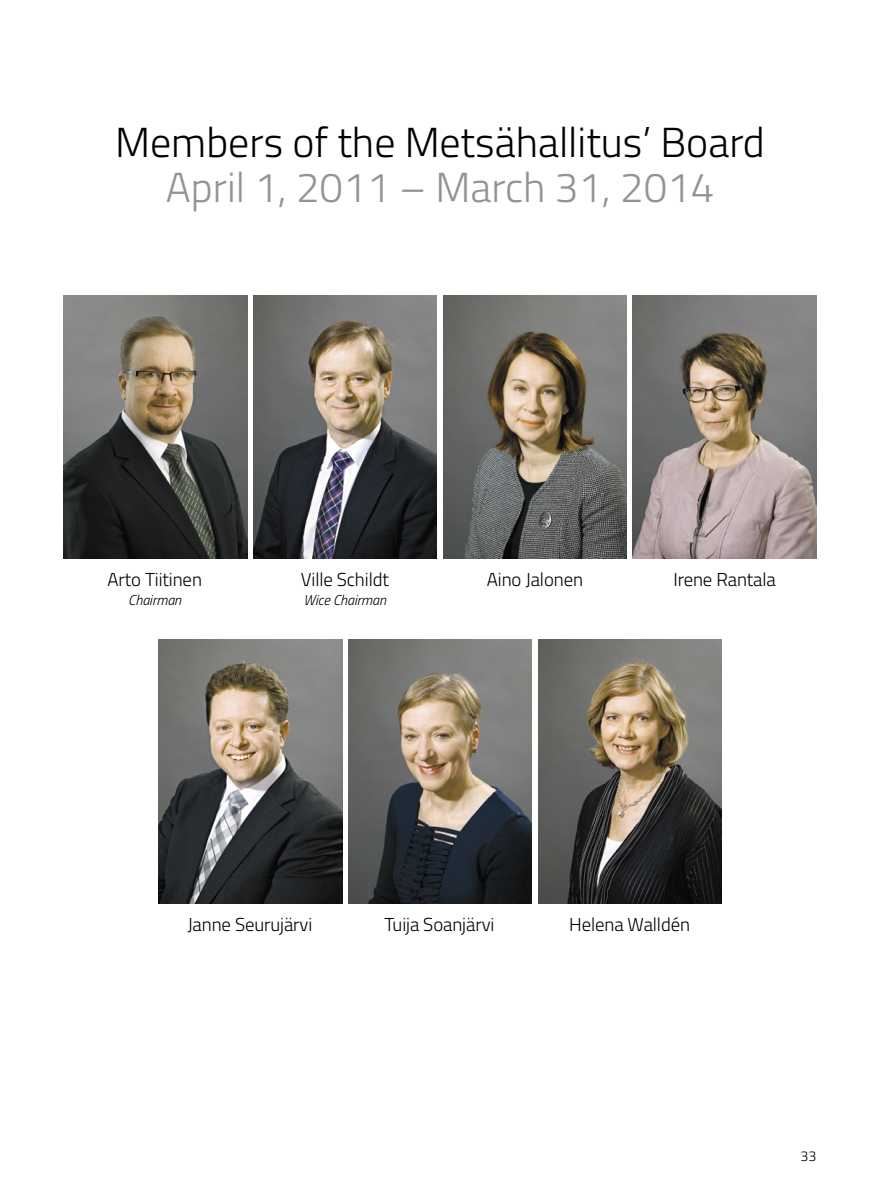
<style>
.page{position:relative;width:893px;height:1191px;background:#fff}
.page>*{position:absolute;margin:0;border:0;box-sizing:border-box;transform-origin:0 0}
.t1{font:300 42px "Titillium Web";color:#000}
.t2{font:300 42px "Titillium Web";color:#939393}
.t3{font:300 18.75px "Titillium Web";letter-spacing:-.005em;color:#000}
.t4{font:italic 300 14.25px "Titillium Web";letter-spacing:-.005em;color:#000}
.t5{font:300 14.25px "Titillium Web";color:#000}
</style>
<div class="page">
<img style="left:443px;top:295px;width:184px;height:264px">
<img style="left:64px;top:295px;width:183px;height:264px">
<img style="left:633px;top:295px;width:183px;height:264px">
<img style="left:253px;top:295px;width:184px;height:264px">
<img style="left:348px;top:639px;width:184px;height:264px">
<img style="left:538px;top:639px;width:184px;height:264px">
<img style="left:159px;top:639px;width:183px;height:264px">
<h1 class="t1" style="left:115px;top:112px;width:651px">Members of the Metsähallitus’ Board</h1>
<h1 class="t2" style="left:166px;top:157px;width:550px">April 1, 2011 – March 31, 2014</h1>
<p class="t3" style="left:108px;top:566px;width:96px">Arto Tiitinen</p>
<p class="t4" style="left:128px;top:590px;width:55px">Chairman</p>
<p class="t3" style="left:301px;top:566px;width:90px">Ville Schildt</p>
<p class="t4" style="left:304px;top:590px;width:84px">Wice Chairman</p>
<p class="t3" style="left:487px;top:566px;width:98px">Aino Jalonen</p>
<p class="t3" style="left:673px;top:566px;width:104px">Irene Rantala</p>
<p class="t3" style="left:187px;top:911px;width:126px">Janne Seurujärvi</p>
<p class="t3" style="left:385px;top:911px;width:111px">Tuija Soanjärvi</p>
<p class="t3" style="left:569px;top:911px;width:122px">Helena Walldén</p>
<p class="t5" style="left:800px;top:1145px;width:17px">33</p>
</div>
